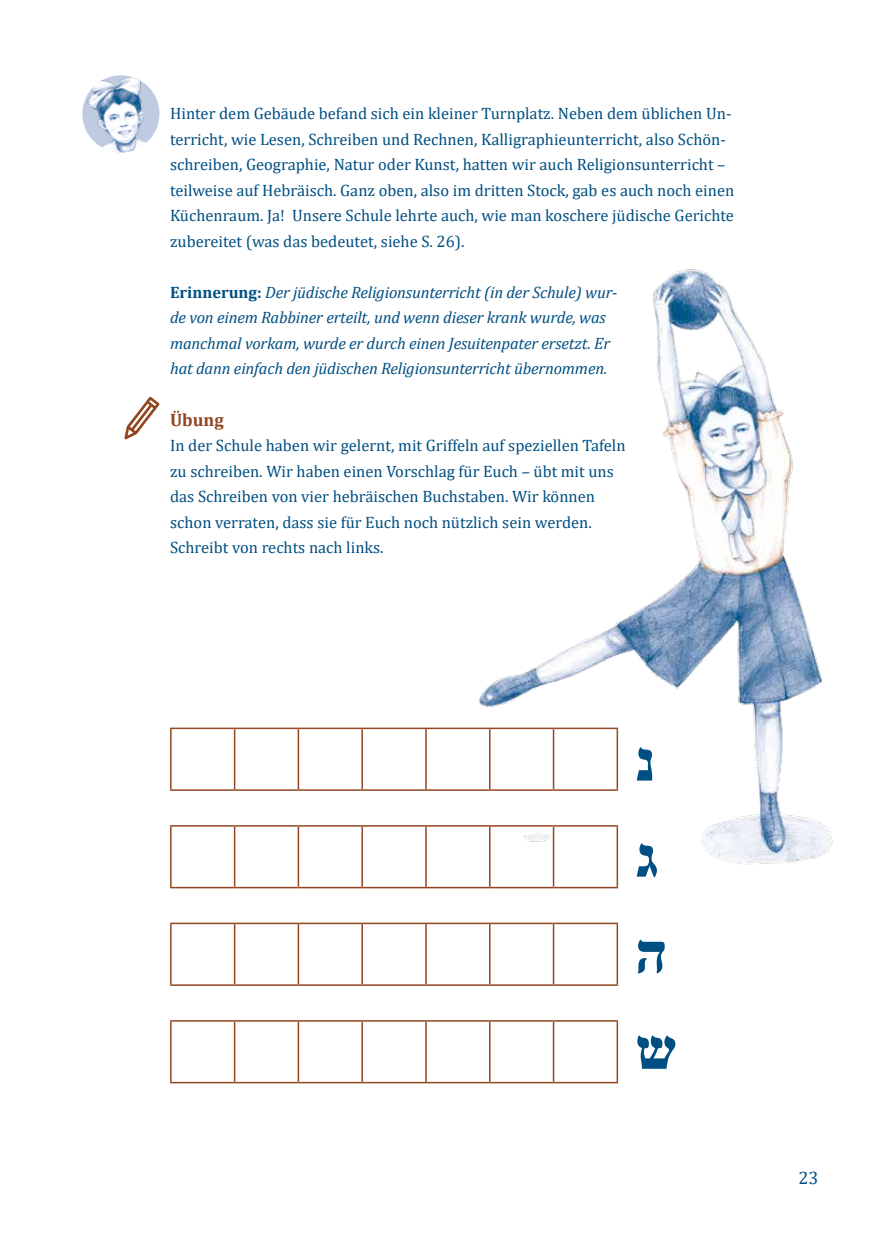
<style>
.page{position:relative;width:893px;height:1234px;background:#fff}
.page>*{position:absolute;margin:0;border:0;box-sizing:border-box;transform-origin:0 0}
.t1{font:700 60px/96px "Times New Roman";color:#004f82}
.t2{font:700 18px "Cambria";color:#924622}
.t3{font:18px "Cambria";color:#004f82}
.t4{font:16.5px/25.5px "Cambria";color:#004f82}
.t5{font:italic 16.5px/25.5px "Cambria";letter-spacing:-.01em;color:#004f82}
.s1{font-weight:700;font-style:normal}
</style>
<div class="page">
<img style="left:462px;top:269px;width:371px;height:603px">
<hr style="left:170px;top:727px;width:65px;height:2px;background:#924622">
<hr style="left:170px;top:729px;width:2px;height:60px;background:#924622">
<hr style="left:235px;top:727px;width:63px;height:2px;background:#924622">
<hr style="left:234px;top:729px;width:1px;height:60px;background:#924622">
<hr style="left:298px;top:727px;width:64px;height:2px;background:#924622">
<hr style="left:298px;top:729px;width:1px;height:60px;background:#924622">
<hr style="left:362px;top:727px;width:64px;height:2px;background:#924622">
<hr style="left:361px;top:729px;width:2px;height:60px;background:#924622">
<hr style="left:426px;top:727px;width:64px;height:2px;background:#924622">
<hr style="left:425px;top:729px;width:2px;height:60px;background:#924622">
<hr style="left:490px;top:727px;width:64px;height:2px;background:#924622">
<hr style="left:489px;top:729px;width:1px;height:60px;background:#924622">
<hr style="left:554px;top:727px;width:64px;height:2px;background:#924622">
<hr style="left:553px;top:729px;width:1px;height:60px;background:#924622">
<hr style="left:617px;top:729px;width:1px;height:60px;background:#924622">
<hr style="left:170px;top:789px;width:65px;height:1px;background:#924622">
<hr style="left:235px;top:789px;width:63px;height:1px;background:#924622">
<hr style="left:298px;top:789px;width:64px;height:1px;background:#924622">
<hr style="left:362px;top:789px;width:64px;height:1px;background:#924622">
<hr style="left:426px;top:789px;width:64px;height:1px;background:#924622">
<hr style="left:490px;top:789px;width:64px;height:1px;background:#924622">
<hr style="left:554px;top:789px;width:64px;height:1px;background:#924622">
<hr style="left:170px;top:825px;width:65px;height:1px;background:#924622">
<hr style="left:170px;top:826px;width:2px;height:60px;background:#924622">
<hr style="left:235px;top:825px;width:63px;height:1px;background:#924622">
<hr style="left:234px;top:826px;width:1px;height:60px;background:#924622">
<hr style="left:298px;top:825px;width:64px;height:1px;background:#924622">
<hr style="left:298px;top:826px;width:1px;height:60px;background:#924622">
<hr style="left:362px;top:825px;width:64px;height:1px;background:#924622">
<hr style="left:361px;top:826px;width:2px;height:60px;background:#924622">
<hr style="left:426px;top:825px;width:64px;height:1px;background:#924622">
<hr style="left:425px;top:826px;width:2px;height:60px;background:#924622">
<hr style="left:490px;top:825px;width:64px;height:1px;background:#924622">
<hr style="left:489px;top:826px;width:1px;height:60px;background:#924622">
<hr style="left:554px;top:825px;width:64px;height:1px;background:#924622">
<hr style="left:553px;top:826px;width:1px;height:60px;background:#924622">
<hr style="left:617px;top:826px;width:1px;height:60px;background:#924622">
<hr style="left:170px;top:886px;width:65px;height:2px;background:#924622">
<hr style="left:235px;top:886px;width:63px;height:2px;background:#924622">
<hr style="left:298px;top:886px;width:64px;height:2px;background:#924622">
<hr style="left:362px;top:886px;width:64px;height:2px;background:#924622">
<hr style="left:426px;top:886px;width:64px;height:2px;background:#924622">
<hr style="left:490px;top:886px;width:64px;height:2px;background:#924622">
<hr style="left:554px;top:886px;width:64px;height:2px;background:#924622">
<hr style="left:170px;top:1019px;width:65px;height:2px;background:#924622">
<hr style="left:170px;top:1021px;width:2px;height:60px;background:#924622">
<hr style="left:235px;top:1019px;width:63px;height:2px;background:#924622">
<hr style="left:234px;top:1021px;width:1px;height:60px;background:#924622">
<hr style="left:298px;top:1019px;width:64px;height:2px;background:#924622">
<hr style="left:298px;top:1021px;width:1px;height:60px;background:#924622">
<hr style="left:362px;top:1019px;width:64px;height:2px;background:#924622">
<hr style="left:361px;top:1021px;width:2px;height:60px;background:#924622">
<hr style="left:426px;top:1019px;width:64px;height:2px;background:#924622">
<hr style="left:425px;top:1021px;width:2px;height:60px;background:#924622">
<hr style="left:490px;top:1019px;width:64px;height:2px;background:#924622">
<hr style="left:489px;top:1021px;width:1px;height:60px;background:#924622">
<hr style="left:554px;top:1019px;width:64px;height:2px;background:#924622">
<hr style="left:553px;top:1021px;width:1px;height:60px;background:#924622">
<hr style="left:617px;top:1021px;width:1px;height:60px;background:#924622">
<hr style="left:170px;top:1081px;width:65px;height:2px;background:#924622">
<hr style="left:235px;top:1081px;width:63px;height:2px;background:#924622">
<hr style="left:298px;top:1081px;width:64px;height:2px;background:#924622">
<hr style="left:362px;top:1081px;width:64px;height:2px;background:#924622">
<hr style="left:426px;top:1081px;width:64px;height:2px;background:#924622">
<hr style="left:490px;top:1081px;width:64px;height:2px;background:#924622">
<hr style="left:554px;top:1081px;width:64px;height:2px;background:#924622">
<hr style="left:170px;top:922px;width:65px;height:1px;background:#924622">
<hr style="left:170px;top:923px;width:2px;height:61px;background:#924622">
<hr style="left:235px;top:922px;width:63px;height:1px;background:#924622">
<hr style="left:234px;top:923px;width:1px;height:61px;background:#924622">
<hr style="left:298px;top:922px;width:64px;height:1px;background:#924622">
<hr style="left:298px;top:923px;width:1px;height:61px;background:#924622">
<hr style="left:362px;top:922px;width:64px;height:1px;background:#924622">
<hr style="left:361px;top:923px;width:2px;height:61px;background:#924622">
<hr style="left:426px;top:922px;width:64px;height:1px;background:#924622">
<hr style="left:425px;top:923px;width:2px;height:61px;background:#924622">
<hr style="left:490px;top:922px;width:64px;height:1px;background:#924622">
<hr style="left:489px;top:923px;width:1px;height:61px;background:#924622">
<hr style="left:554px;top:922px;width:64px;height:1px;background:#924622">
<hr style="left:553px;top:923px;width:1px;height:61px;background:#924622">
<hr style="left:617px;top:923px;width:1px;height:61px;background:#924622">
<hr style="left:170px;top:984px;width:65px;height:1px;background:#924622">
<hr style="left:235px;top:984px;width:63px;height:1px;background:#924622">
<hr style="left:298px;top:984px;width:64px;height:1px;background:#924622">
<hr style="left:362px;top:984px;width:64px;height:1px;background:#924622">
<hr style="left:426px;top:984px;width:64px;height:1px;background:#924622">
<hr style="left:490px;top:984px;width:64px;height:1px;background:#924622">
<hr style="left:554px;top:984px;width:64px;height:1px;background:#924622">
<img style="left:82px;top:75px;width:77px;height:77px;border-radius:39px">
<svg style="left:124px;top:396px;width:35px;height:43px"></svg>
<p class="t4" style="left:170px;top:101px;width:566px">Hinter dem Gebäude befand sich ein kleiner Turnplatz. Neben dem üblichen Un&shy;terricht, wie Lesen, Schreiben und Rechnen, Kalligraphieunterricht, also Schön&shy;schreiben, Geographie, Natur oder Kunst, hatten wir auch Religionsunterricht – teilweise auf Hebräisch. Ganz oben, also im dritten Stock, gab es auch noch einen Küchenraum. Ja! Unsere Schule lehrte auch, wie man koschere jüdische Gerichte zubereitet (was das bedeutet, siehe S. 26).</p>
<p class="t5" style="left:170px;top:279px;width:449px"><span class="s1">Erinnerung:</span> Der jüdische Religionsunterricht (in der Schule) wur&shy;de von einem Rabbiner erteilt, und wenn dieser krank wurde, was manchmal vorkam, wurde er durch einen Jesuitenpater ersetzt. Er hat dann einfach den jüdischen Religionsunterricht übernommen.</p>
<p class="t2" style="left:170px;top:406px;width:55px">Übung</p>
<p class="t4" style="left:170px;top:432px;width:457px">In der Schule haben wir gelernt, mit Griffeln auf speziellen Tafeln zu schreiben. Wir haben einen Vorschlag für Euch – übt mit uns das Schreiben von vier hebräischen Buchstaben. Wir können schon verraten, dass sie für Euch noch nützlich sein werden.<br>Schreibt von rechts nach links.</p>
<h1 class="t1" style="left:636px;top:710px;width:43px">נ ג ה ש</h1>
<p class="t3" style="left:799px;top:1167px;width:21px">23</p>
</div>
